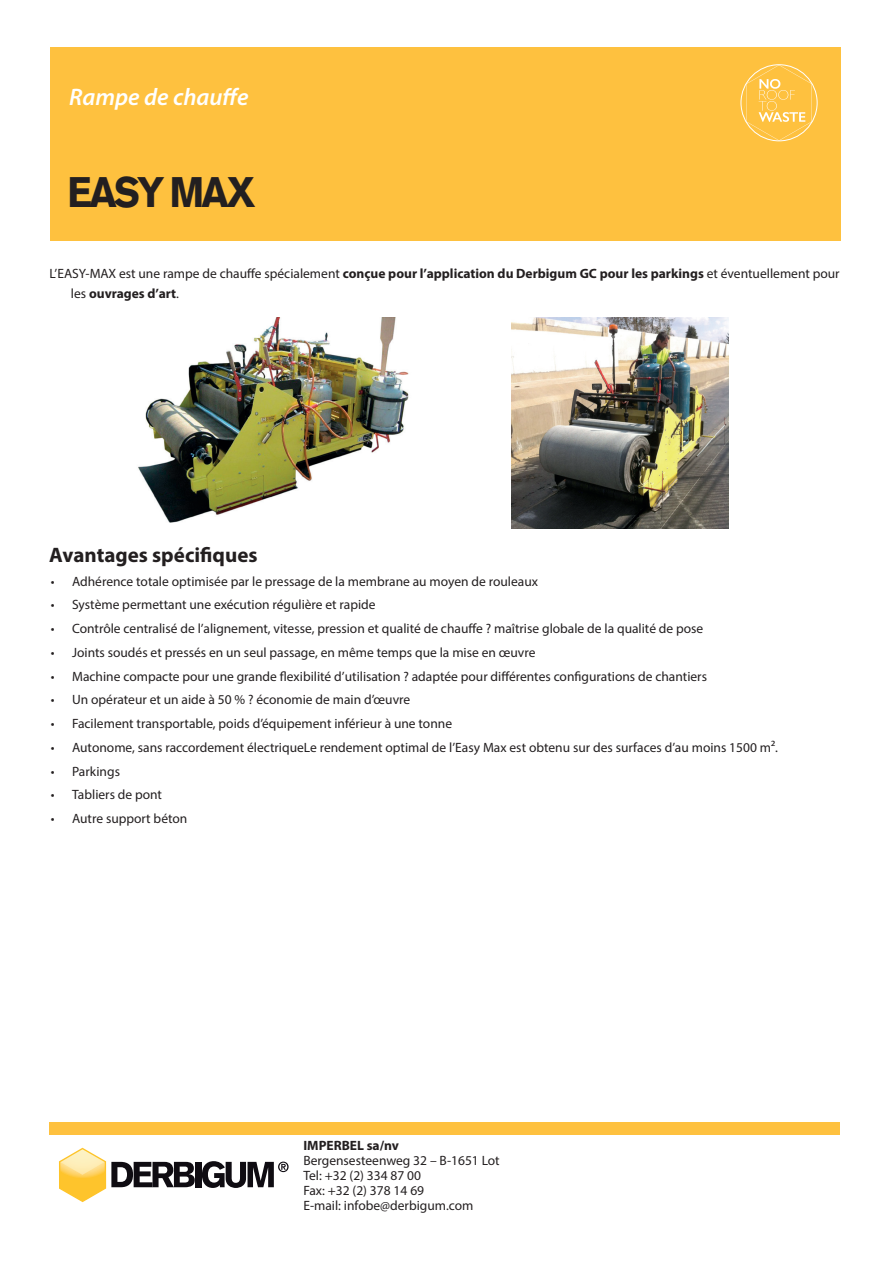
<style>
.page{position:relative;width:893px;height:1263px;background:#fff}
.page>*{position:absolute;margin:0;border:0;box-sizing:border-box;transform-origin:0 0}
.t1{font:900 42px "Akzidenz Grotesk";letter-spacing:-.07em;color:#231f20;scale:.9 1}
.t2{font:italic 600 24px "Myriad Pro";color:#fff}
.t3{font:700 21px "Myriad Pro";color:#231f20}
.t4{font:13.5px/15px "Myriad Pro";color:#231f20}
.t5{font:700 13.5px "Myriad Pro";color:#231f20}
.s1{font-weight:700}
</style>
<div class="page">
<div style="left:50px;top:48px;width:791px;height:193px;background:#fec13f"></div>
<img style="left:138px;top:318px;width:271px;height:205px">
<img style="left:511px;top:318px;width:217px;height:210px">
<svg style="left:59px;top:1148px;width:136px;height:54px"></svg>
<div style="left:195px;top:1162px;width:6px;height:25px;background:#0f0c12"></div>
<svg style="left:202px;top:1161px;width:87px;height:27px"></svg>
<div style="left:49px;top:1122px;width:790px;height:13px;background:#fec13f"></div>
<svg style="left:746px;top:65px;width:66px;height:76px"></svg>
<h2 class="t2" style="left:69px;top:82px;width:181px">Rampe de chauffe</h2>
<h1 class="t1" style="left:68px;top:166px;width:210px">EASY MAX</h1>
<p class="t4" style="left:71px;top:264px;width:770px;line-height:19.5px;text-indent:-21px">L’EASY-MAX est une rampe de chauffe spécialement <span class="s1">conçue pour l’application du Derbigum GC pour les parkings</span> et éventuellement pour les <span class="s1">ouvrages d’art</span>.</p>
<h3 class="t3" style="left:49px;top:541px;width:210px">Avantages spécifiques</h3>
<p class="t4" style="left:51px;top:573px;width:489px">• Adhérence totale optimisée par le pressage de la membrane au moyen de rouleaux</p>
<p class="t4" style="left:51px;top:597px;width:326px">• Système permettant une exécution régulière et rapide</p>
<p class="t4" style="left:51px;top:621px;width:654px">• Contrôle centralisé de l’alignement, vitesse, pression et qualité de chauffe ? maîtrise globale de la qualité de pose</p>
<p class="t4" style="left:51px;top:644px;width:486px">• Joints soudés et pressés en un seul passage, en même temps que la mise en œuvre</p>
<p class="t4" style="left:51px;top:668px;width:658px">• Machine compacte pour une grande flexibilité d’utilisation ? adaptée pour différentes configurations de chantiers</p>
<p class="t4" style="left:51px;top:692px;width:361px">• Un opérateur et un aide à 50 % ? économie de main d’œuvre</p>
<p class="t4" style="left:51px;top:716px;width:403px">• Facilement transportable, poids d’équipement inférieur à une tonne</p>
<p class="t4" style="left:51px;top:739px;width:729px">• Autonome, sans raccordement électriqueLe rendement optimal de l’Easy Max est obtenu sur des surfaces d’au moins 1500 m².</p>
<p class="t4" style="left:51px;top:763px;width:71px">• Parkings</p>
<p class="t4" style="left:51px;top:787px;width:113px">• Tabliers de pont</p>
<p class="t4" style="left:51px;top:811px;width:138px">• Autre support béton</p>
<p class="t5" style="left:303px;top:1137px;width:97px">IMPERBEL sa/nv</p>
<p class="t4" style="left:303px;top:1153px;width:198px">Bergensesteenweg 32 – B-1651 Lot<br>Tel: +32 (2) 334 87 00<br>Fax: +32 (2) 378 14 69<br>E-mail: infobe@derbigum.com</p>
</div>
